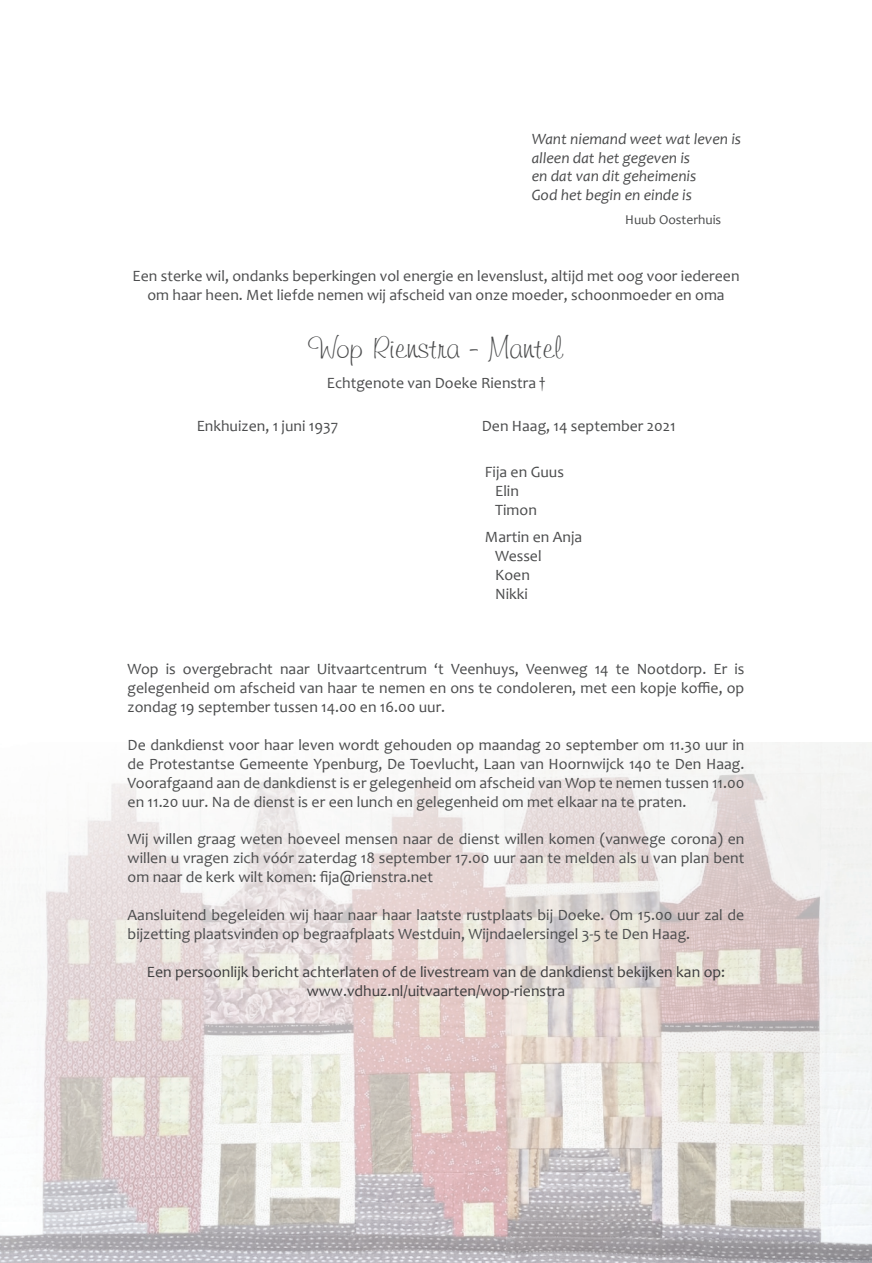
<style>
.page{position:relative;width:872px;height:1263px;background:#fff}
.page>*{position:absolute;margin:0;border:0;box-sizing:border-box;transform-origin:0 0}
.t1{font:33px "Kayleigh";color:#4b4c4d}
.t2{font:15.75px/18.9px "Candara";color:#4b4c4d}
.t3{font:15.75px/18.9px "Candara";color:#3e3e3f;text-align:center}
.t4{font:italic 15.75px/18.9px "Candara";color:#4b4c4d}
.t5{font:13.5px "Candara";color:#4b4c4d}
</style>
<div class="page">
<img style="left:0;top:743px;width:872px;height:520px">
<p class="t4" style="left:531px;top:129px;width:211px">Want niemand weet wat leven is alleen dat het gegeven is<br>en dat van dit geheimenis<br>God het begin en einde is</p>
<p class="t5" style="left:625px;top:211px;width:97px">Huub Oosterhuis</p>
<p class="t2" style="left:133px;top:266px;width:608px;text-align:center">Een sterke wil, ondanks beperkingen vol energie en levenslust, altijd met oog voor iedereen om haar heen. Met liefde nemen wij afscheid van onze moeder, schoonmoeder en oma</p>
<h1 class="t1" style="left:309px;top:330px;width:255px">Wop Rienstra - Mantel</h1>
<p class="t2" style="left:327px;top:374px;width:220px">Echtgenote van Doeke Rienstra †</p>
<p class="t2" style="left:197px;top:417px;width:143px">Enkhuizen, 1 juni 1937</p>
<p class="t2" style="left:482px;top:417px;width:195px">Den Haag, 14 september 2021</p>
<p class="t2" style="left:495px;top:462px;width:70px;text-indent:-10px">Fija en Guus<br>Elin<br>Timon</p>
<p class="t2" style="left:495px;top:527px;width:88px;text-indent:-10px">Martin en Anja<br>Wessel<br>Koen<br>Nikki</p>
<p class="t2" style="left:128px;top:660px;width:618px;text-align:justify">Wop is overgebracht naar Uitvaartcentrum ‘t Veenhuys, Veenweg 14 te Nootdorp. Er is gelegenheid om afscheid van haar te nemen en ons te condoleren, met een kopje koffie, op zondag 19 september tussen 14.00 en 16.00 uur.</p>
<p class="t2" style="left:128px;top:735px;width:618px;text-align:justify">De dankdienst voor haar leven wordt gehouden op maandag 20 september om 11.30 uur in de Protestantse Gemeente Ypenburg, De Toevlucht, Laan van Hoornwijck 140 te Den Haag.<br>Voorafgaand aan de dankdienst is er gelegenheid om afscheid van Wop te nemen tussen 11.00 en 11.20 uur. Na de dienst is er een lunch en gelegenheid om met elkaar na te praten.</p>
<p class="t2" style="left:128px;top:830px;width:618px;text-align:justify">Wij willen graag weten hoeveel mensen naar de dienst willen komen (vanwege corona) en willen u vragen zich vóór zaterdag 18 september 17.00 uur aan te melden als u van plan bent om naar de kerk wilt komen: fija@rienstra.net</p>
<p class="t2" style="left:128px;top:905px;width:618px">Aansluitend begeleiden wij haar naar haar laatste rustplaats bij Doeke. Om 15.00 uur zal de bijzetting plaatsvinden op begraafplaats Westduin, Wijndaelersingel 3-5 te Den Haag.</p>
<p class="t3" style="left:147px;top:962px;width:580px">Een persoonlijk bericht achterlaten of de livestream van de dankdienst bekijken kan op: www.vdhuz.nl/uitvaarten/wop-rienstra</p>
</div>
